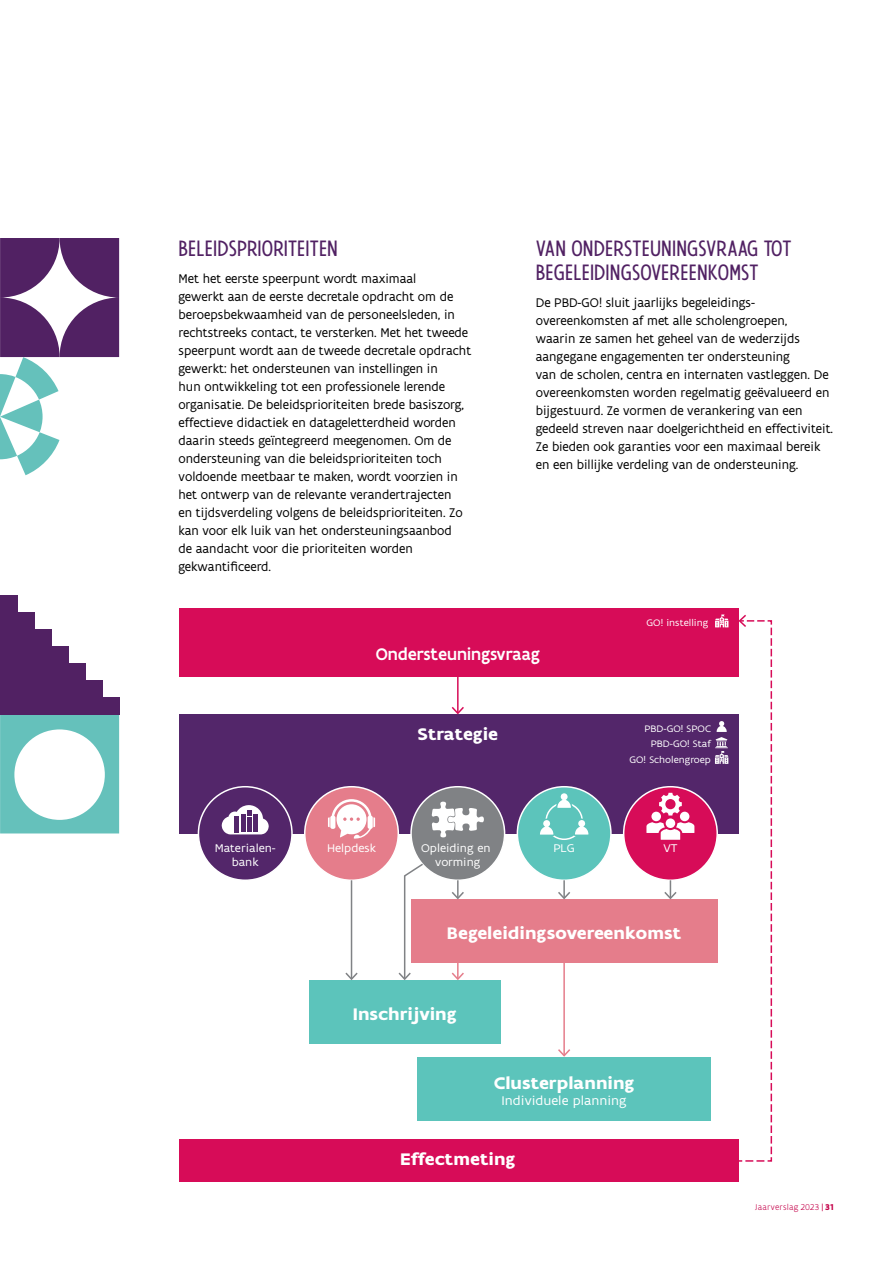
<style>
.page{position:relative;width:893px;height:1263px;background:#fff}
.page>*{position:absolute;margin:0;border:0;box-sizing:border-box;transform-origin:0 0}
.t1{font:condensed 24px/24px "Flanders Art Sans";letter-spacing:.005em;color:#512163}
.t2{font:700 18px "Flanders Art Sans";color:#fff;scale:1.08 1}
.t3{font:500 18px "Flanders Art Sans";color:#fff}
.t4{font:13.5px/18px "Flanders Art Sans";color:#000}
.t5{font:13.5px "Flanders Art Sans";color:#fff;scale:1.08 1}
.t6{font:12px/14.4px "Flanders Art Sans";color:#fff;text-align:center;scale:1.08 1}
.t7{font:10.2px/15.8px "Flanders Art Sans";color:#fff;text-align:right;scale:1.08 1}
.t8{font:300 9px "Flanders Art Sans";letter-spacing:.02em;color:#c40049}
.s1{font-weight:400;font-stretch:condensed}
.s2{font-weight:700}
</style>
<div class="page">
<svg style="left:0;top:238px;width:119px;height:237px"></svg>
<svg style="left:0;top:714px;width:119px;height:119px"></svg>
<div style="left:0;top:595px;width:17px;height:17px;background:#512163"></div>
<div style="left:0;top:612px;width:17px;height:17px;background:#512163"></div>
<div style="left:0;top:629px;width:17px;height:17px;background:#512163"></div>
<div style="left:0;top:646px;width:17px;height:17px;background:#512163"></div>
<div style="left:0;top:663px;width:17px;height:17px;background:#512163"></div>
<div style="left:0;top:680px;width:17px;height:17px;background:#512163"></div>
<div style="left:0;top:697px;width:17px;height:17px;background:#512163"></div>
<div style="left:17px;top:612px;width:17px;height:17px;background:#512163"></div>
<div style="left:17px;top:629px;width:17px;height:17px;background:#512163"></div>
<div style="left:17px;top:646px;width:17px;height:17px;background:#512163"></div>
<div style="left:17px;top:663px;width:17px;height:17px;background:#512163"></div>
<div style="left:17px;top:680px;width:17px;height:17px;background:#512163"></div>
<div style="left:17px;top:697px;width:17px;height:17px;background:#512163"></div>
<div style="left:34px;top:629px;width:17px;height:17px;background:#512163"></div>
<div style="left:34px;top:646px;width:17px;height:17px;background:#512163"></div>
<div style="left:34px;top:663px;width:17px;height:17px;background:#512163"></div>
<div style="left:34px;top:680px;width:17px;height:17px;background:#512163"></div>
<div style="left:34px;top:697px;width:17px;height:17px;background:#512163"></div>
<div style="left:51px;top:646px;width:17px;height:17px;background:#512163"></div>
<div style="left:51px;top:663px;width:17px;height:17px;background:#512163"></div>
<div style="left:51px;top:680px;width:17px;height:17px;background:#512163"></div>
<div style="left:51px;top:697px;width:17px;height:17px;background:#512163"></div>
<div style="left:68px;top:663px;width:17px;height:17px;background:#512163"></div>
<div style="left:68px;top:680px;width:17px;height:17px;background:#512163"></div>
<div style="left:68px;top:697px;width:17px;height:17px;background:#512163"></div>
<div style="left:85px;top:680px;width:17px;height:17px;background:#512163"></div>
<div style="left:85px;top:697px;width:17px;height:17px;background:#512163"></div>
<div style="left:102px;top:697px;width:17px;height:17px;background:#512163"></div>
<div style="left:179px;top:608px;width:559px;height:68px;background:#d70c58"></div>
<div style="left:179px;top:1140px;width:559px;height:42px;background:#d70c58"></div>
<div style="left:179px;top:714px;width:559px;height:119px;background:#53266a"></div>
<div style="left:411px;top:787px;width:94px;height:93px;background:#808285;border-radius:50%"></div>
<div style="left:410px;top:786px;width:95px;height:95px;border:2px solid #fff;border-radius:50%"></div>
<div style="left:305px;top:787px;width:93px;height:93px;background:#e57d8b;border-radius:50%"></div>
<div style="left:304px;top:786px;width:95px;height:95px;border:2px solid #fff;border-radius:50%"></div>
<div style="left:198px;top:787px;width:94px;height:93px;background:#53266a;border-radius:50%"></div>
<div style="left:198px;top:786px;width:95px;height:95px;border:2px solid #fff;border-radius:50%"></div>
<div style="left:517px;top:787px;width:94px;height:93px;background:#5cc4bb;border-radius:50%"></div>
<div style="left:517px;top:786px;width:95px;height:95px;border:2px solid #fff;border-radius:50%"></div>
<div style="left:624px;top:787px;width:93px;height:93px;background:#d70c58;border-radius:50%"></div>
<div style="left:623px;top:786px;width:95px;height:95px;border:2px solid #fff;border-radius:50%"></div>
<div style="left:411px;top:899px;width:306px;height:64px;background:#e57d8b"></div>
<div style="left:309px;top:980px;width:191px;height:64px;background:#5cc4bb"></div>
<div style="left:417px;top:1057px;width:294px;height:63px;background:#5cc4bb"></div>
<svg style="left:738px;top:615px;width:35px;height:547px"></svg>
<hr style="left:457px;top:676px;width:2px;height:37px;background:#d70c58">
<svg style="left:452px;top:707px;width:12px;height:7px"></svg>
<svg style="left:664px;top:880px;width:13px;height:19px"></svg>
<svg style="left:558px;top:880px;width:12px;height:19px"></svg>
<hr style="left:563px;top:961px;width:2px;height:94px;background:#e57d8b">
<svg style="left:558px;top:1049px;width:12px;height:8px"></svg>
<svg style="left:452px;top:880px;width:12px;height:19px"></svg>
<svg style="left:452px;top:963px;width:12px;height:17px"></svg>
<hr style="left:351px;top:880px;width:1px;height:98px;background:#808285">
<svg style="left:345px;top:972px;width:13px;height:8px"></svg>
<svg style="left:399px;top:862px;width:26px;height:118px"></svg>
<svg style="left:715px;top:614px;width:13px;height:13px"></svg>
<svg style="left:715px;top:721px;width:13px;height:43px"></svg>
<svg style="left:222px;top:805px;width:47px;height:29px"></svg>
<svg style="left:328px;top:799px;width:47px;height:40px"></svg>
<svg style="left:432px;top:802px;width:52px;height:35px"></svg>
<svg style="left:646px;top:793px;width:48px;height:47px"></svg>
<div style="left:545px;top:802px;width:38px;height:38px;border:2px solid #fff;border-radius:50%"></div>
<svg style="left:556px;top:793px;width:16px;height:15px"></svg>
<svg style="left:540px;top:818px;width:15px;height:18px"></svg>
<svg style="left:573px;top:818px;width:16px;height:18px"></svg>
<h1 class="t1" style="left:179px;top:236px;width:161px">BELEIDSPRIORITEITEN</h1>
<p class="t4" style="left:179px;top:269px;width:294px">Met het eerste speerpunt wordt maximaal<br>gewerkt aan de eerste decretale opdracht om de beroepsbekwaamheid van de personeelsleden, in rechtstreeks contact, te versterken. Met het tweede speerpunt wordt aan de tweede decretale opdracht gewerkt: het ondersteunen van instellingen in<br>hun ontwikkeling tot een professionele lerende organisatie. De beleidsprioriteiten brede basiszorg, effectieve didactiek en datageletterdheid worden daarin steeds geïntegreerd meegenomen. Om de ondersteuning van die beleidsprioriteiten toch voldoende meetbaar te maken, wordt voorzien in het ontwerp van de relevante verandertrajecten<br>en tijdsverdeling volgens de beleidsprioriteiten. Zo kan voor elk luik van het ondersteuningsaanbod<br>de aandacht voor die prioriteiten worden gekwantificeerd.</p>
<h1 class="t1" style="left:536px;top:236px;width:257px">VAN ONDERSTEUNINGSVRAAG TOT<br>BEGELEIDINGSOVEREENKOMST</h1>
<p class="t4" style="left:536px;top:293px;width:299px">De PBD-GO! sluit jaarlijks begeleidings&shy;overeenkomsten af met alle scholengroepen,<br>waarin ze samen het geheel van de wederzijds aangegane engagementen ter ondersteuning<br>van de scholen, centra en internaten vastleggen. De overeenkomsten worden regelmatig geëvalueerd en bijgestuurd. Ze vormen de verankering van een gedeeld streven naar doelgerichtheid en effectiviteit.<br>Ze bieden ook garanties voor een maximaal bereik en een billijke verdeling van de ondersteuning.</p>
<p class="t7" style="left:646px;top:615px;width:59px">GO! instelling</p>
<h2 class="t3" style="left:376px;top:642px;width:166px">Ondersteuningsvraag</h2>
<h2 class="t2" style="left:418px;top:722px;width:76px">Strategie</h2>
<p class="t7" style="left:629px;top:720px;width:77px">PBD-GO! SPOC<br>PBD-GO! Staf<br>GO! Scholengroep</p>
<p class="t6" style="left:215px;top:841px;width:58px">Materialen&shy;bank</p>
<p class="t6" style="left:327px;top:841px;width:47px">Helpdesk</p>
<p class="t6" style="left:421px;top:841px;width:66px">Opleiding en vorming</p>
<p class="t6" style="left:553px;top:841px;width:21px">PLG</p>
<p class="t6" style="left:663px;top:841px;width:15px">VT</p>
<h2 class="t2" style="left:447px;top:922px;width:218px">Begeleidingsovereenkomst</h2>
<h2 class="t2" style="left:353px;top:1002px;width:98px">Inschrijving</h2>
<h2 class="t2" style="left:494px;top:1071px;width:132px">Clusterplanning</h2>
<p class="t5" style="left:502px;top:1092px;width:117px">Individuele planning</p>
<h2 class="t2" style="left:400px;top:1148px;width:108px">Effectmeting</h2>
<p class="t8" style="left:755px;top:1202px;width:80px">Jaarverslag 2023 <span class="s1">|</span> <span class="s2">31</span></p>
</div>
